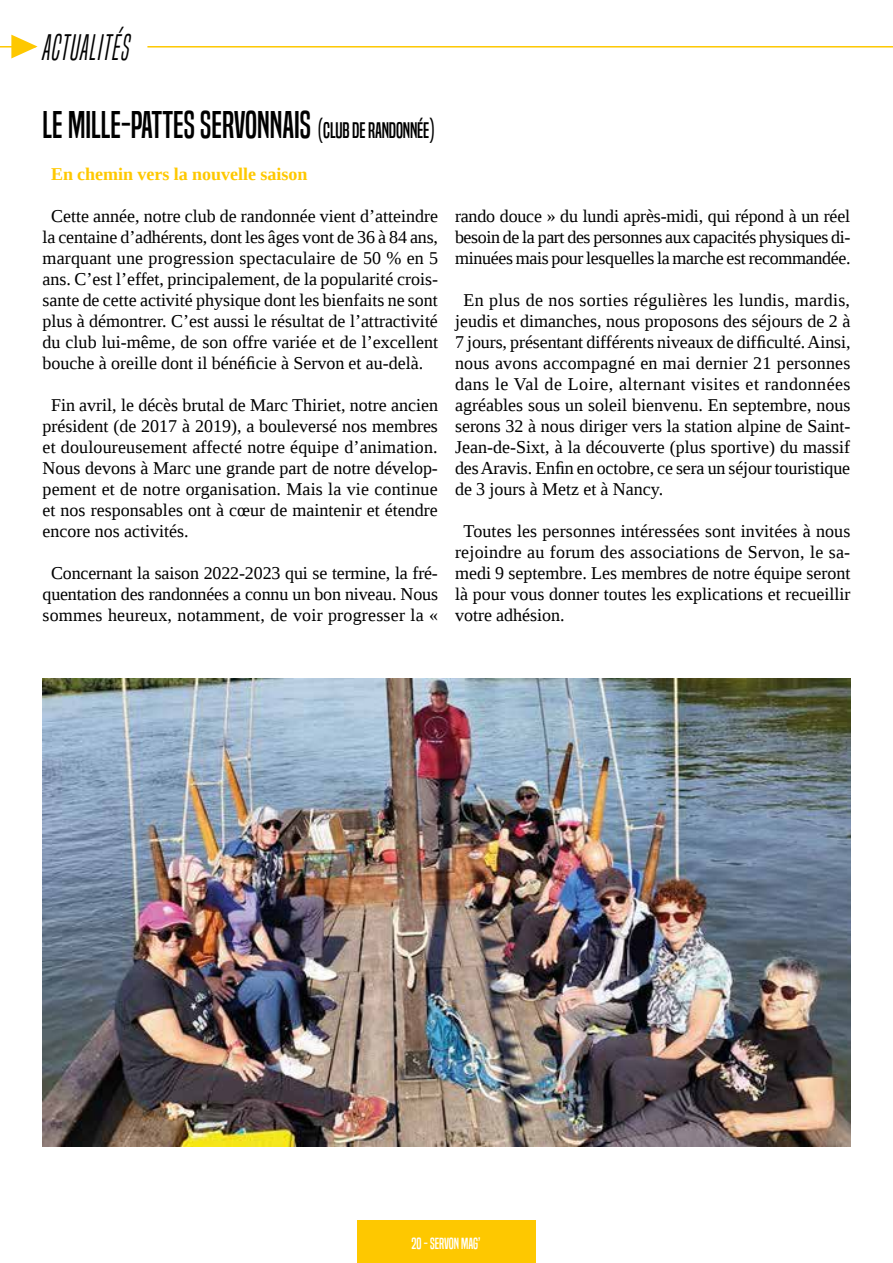
<style>
.page{position:relative;width:893px;height:1263px;background:#fff}
.page>*{position:absolute;margin:0;border:0;box-sizing:border-box;transform-origin:0 0}
.t1{font:36px "Built Titling Rg";color:#000}
.t2{font:italic 34.35px "Built Titling Lt";color:#000}
.t3{font:18px/21px "Liberation Serif";color:#000;text-align:justify}
.t4{font:700 18px "Liberation Serif";color:#fec800}
.t5{font:15px "Built Titling Rg";color:#fff}
.s1{font-size:21px}
</style>
<div class="page">
<div style="left:357px;top:1221px;width:179px;height:42px;background:#fec800"></div>
<hr style="left:0;top:46px;width:36px;height:2px;background:#fec800">
<hr style="left:147px;top:46px;width:746px;height:2px;background:#fec800">
<svg style="left:11px;top:35px;width:27px;height:23px"></svg>
<img style="left:43px;top:678px;width:807px;height:469px">
<h2 class="t2" style="left:43px;top:26px;width:90px">ACTUALITÉS</h2>
<h1 class="t1" style="left:43px;top:103px;width:395px">LE MILLE-PATTES SERVONNAIS <span class="s1">(CLUB DE RANDONNÉE)</span></h1>
<p class="t4" style="left:51px;top:162px;width:258px">En chemin vers la nouvelle saison</p>
<p class="t3" style="left:43px;top:205px;width:397px;text-indent:8px">Cette année, notre club de randonnée vient d’atteindre la centaine d’adhérents, dont les âges vont de 36 à 84 ans, marquant une progression spectaculaire de 50 % en 5 ans. C’est l’effet, principalement, de la popularité crois&shy;sante de cette activité physique dont les bienfaits ne sont plus à démontrer. C’est aussi le résultat de l’attractivité du club lui-même, de son offre variée et de l’excellent bouche à oreille dont il bénéficie à Servon et au-delà.</p>
<p class="t3" style="left:43px;top:394px;width:397px;text-indent:8px">Fin avril, le décès brutal de Marc Thiriet, notre ancien président (de 2017 à 2019), a bouleversé nos membres et douloureusement affecté notre équipe d’animation.<br>Nous devons à Marc une grande part de notre dévelop&shy;pement et de notre organisation. Mais la vie continue et nos responsables ont à cœur de maintenir et étendre encore nos activités.</p>
<p class="t3" style="left:43px;top:562px;width:397px;text-align:center">Concernant la saison 2022-2023 qui se termine, la fré&shy;quentation des randonnées a connu un bon niveau. Nous sommes heureux, notamment, de voir progresser la «</p>
<p class="t3" style="left:455px;top:205px;width:397px">rando douce » du lundi après-midi, qui répond à un réel besoin de la part des personnes aux capacités physiques di&shy;minuées mais pour lesquelles la marche est recommandée.</p>
<p class="t3" style="left:455px;top:289px;width:397px;text-indent:8px">En plus de nos sorties régulières les lundis, mardis, jeudis et dimanches, nous proposons des séjours de 2 à 7 jours, présentant différents niveaux de difficulté. Ainsi, nous avons accompagné en mai dernier 21 personnes dans le Val de Loire, alternant visites et randonnées agréables sous un soleil bienvenu. En septembre, nous serons 32 à nous diriger vers la station alpine de Saint-Jean-de-Sixt, à la découverte (plus sportive) du massif des Aravis. Enfin en octobre, ce sera un séjour touristique de 3 jours à Metz et à Nancy.</p>
<p class="t3" style="left:455px;top:521px;width:397px;text-indent:8px">Toutes les personnes intéressées sont invitées à nous rejoindre au forum des associations de Servon, le sa&shy;medi 9 septembre. Les membres de notre équipe seront là pour vous donner toutes les explications et recueillir votre adhésion.</p>
<p class="t5" style="left:412px;top:1234px;width:70px">20 - SERVON MAG’</p>
</div>
